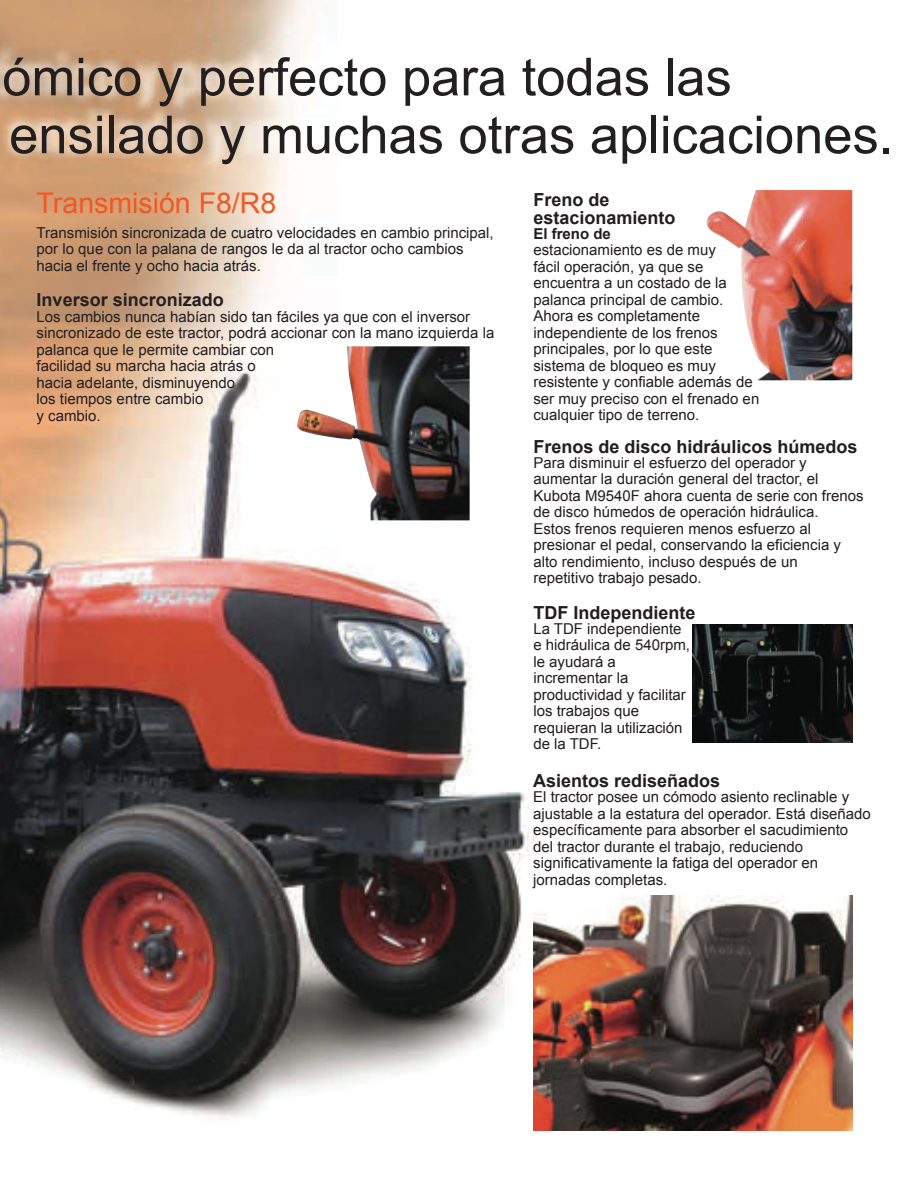
<style>
.page{position:relative;width:918px;height:1188px;background:#fff}
.page>*{position:absolute;margin:0;border:0;box-sizing:border-box;transform-origin:0 0}
.t1{font:52.5px/57.9px "Arial";color:#231f20}
.t2{font:28.5px "Arial";color:#f15924}
.t3{font:700 18px/18px "Arial";color:#221d1f}
.t4{font:700 18px "Arial";color:#231f20}
.t5{font:15px/16.5px "Arial";color:#221d1f}
.t6{font:15px/16.5px "Arial";color:#231f20}
.t7{font:700 15px "Arial";color:#221d1f}
</style>
<div class="page">
<img style="left:0;top:0;width:312px;height:933px">
<img style="left:0;top:933px;width:295px;height:184px">
<img style="left:295px;top:340px;width:241px;height:751px">
<img style="left:706px;top:190px;width:146px;height:190px">
<img style="left:0;top:42px;width:312px;height:129px">
<img style="left:297px;top:346px;width:173px;height:174px">
<img style="left:533px;top:896px;width:319px;height:235px">
<img style="left:692px;top:625px;width:160px;height:117px">
<h1 class="t1" style="left:2px;top:48px;width:893px">ómico y perfecto para todas las ensilado y muchas otras aplicaciones.</h1>
<h2 class="t2" style="left:37px;top:187px;width:241px">Transmisión F8/R8</h2>
<p class="t6" style="left:37px;top:224px;width:459px">Transmisión sincronizada de cuatro velocidades en cambio principal, por lo que con la palana de rangos le da al tractor ocho cambios hacia el frente y ocho hacia atrás.</p>
<p class="t4" style="left:37px;top:290px;width:189px">Inversor sincronizado</p>
<p class="t6" style="left:37px;top:308px;width:459px">Los cambios nunca habían sido tan fáciles ya que con el inversor sincronizado de este tractor, podrá accionar con la mano izquierda la palanca que le permite cambiar con<br>facilidad su marcha hacia atrás o<br>hacia adelante, disminuyendo<br>los tiempos entre cambio<br>y cambio.</p>
<p class="t3" style="left:533px;top:190px;width:144px">Freno de estacionamiento</p>
<p class="t7" style="left:533px;top:225px;width:79px">El freno de</p>
<p class="t5" style="left:533px;top:242px;width:227px">estacionamiento es de muy<br>fácil operación, ya que se encuentra a un costado de la palanca principal de cambio.<br>Ahora es completamente independiente de los frenos principales, por lo que este sistema de bloqueo es muy resistente y confiable además de ser muy preciso con el frenado en cualquier tipo de terreno.</p>
<p class="t3" style="left:533px;top:437px;width:326px">Frenos de disco hidráulicos húmedos</p>
<p class="t5" style="left:533px;top:454px;width:332px">Para disminuir el esfuerzo del operador y aumentar la duración general del tractor, el Kubota M9540F ahora cuenta de serie con frenos de disco húmedos de operación hidráulica.<br>Estos frenos requieren menos esfuerzo al presionar el pedal, conservando la eficiencia y alto rendimiento, incluso después de un<br>repetitivo trabajo pesado.</p>
<p class="t3" style="left:533px;top:603px;width:164px">TDF Independiente</p>
<p class="t5" style="left:533px;top:621px;width:158px">La TDF independiente e hidráulica de 540rpm, le ayudará a incrementar la productividad y facilitar los trabajos que requieran la utilización de la TDF.</p>
<p class="t3" style="left:533px;top:772px;width:189px">Asientos rediseñados</p>
<p class="t5" style="left:533px;top:789px;width:339px">El tractor posee un cómodo asiento reclinable y ajustable a la estatura del operador. Está diseñado específicamente para absorber el sacudimiento del tractor durante el trabajo, reduciendo significativamente la fatiga del operador en jornadas completas.</p>
</div>
